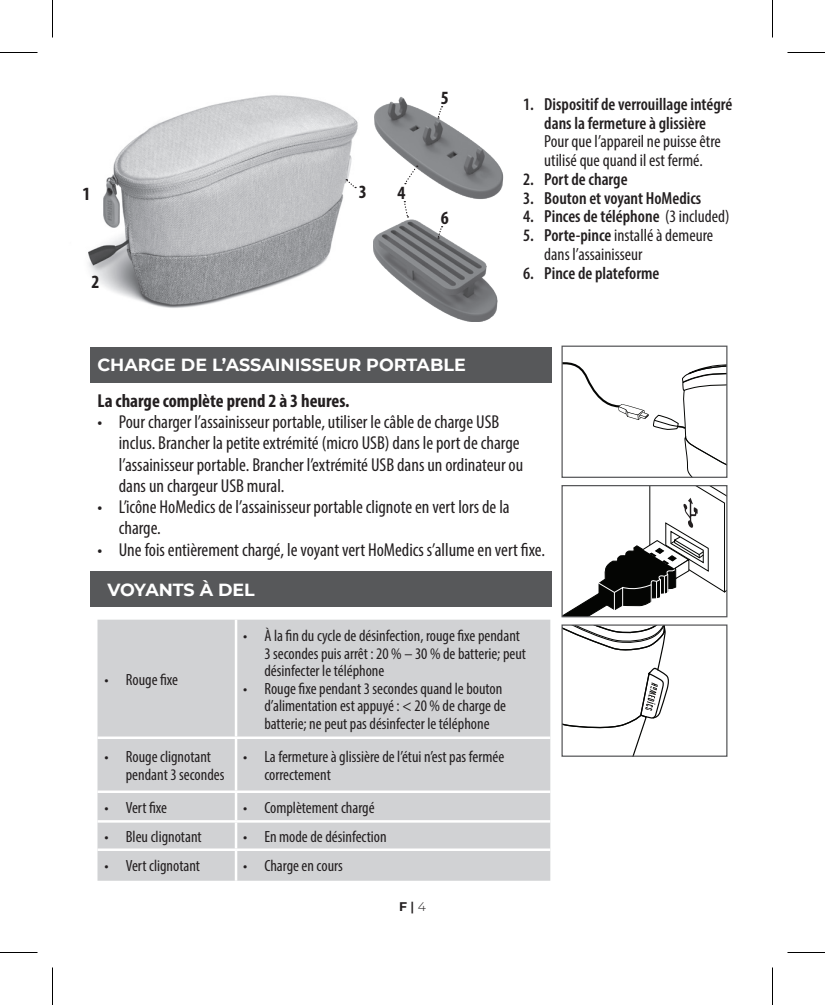
<style>
.page{position:relative;width:825px;height:1005px;background:#fff}
.page>*{position:absolute;margin:0;border:0;box-sizing:border-box;transform-origin:0 0}
.t1{font:condensed 18.75px/21.2px "Myriad Pro";color:#231f20}
.Copy_Bold{font:700 condensed 18.75px "Myriad Pro";color:#231f20}
.t2{font:600 condensed 17.5px/18.8px "Myriad Pro";color:#231f20;text-align:center}
.t3{font:condensed 17.5px/18.8px "Myriad Pro";color:#231f20}
.Section_Header{font:700 17.5px "Montserrat";color:#fff}
.t4{font:condensed 16.25px/17.5px "Myriad Pro";color:#231f20}
.Warnings_-_Header{font:700 12.5px "Montserrat";color:#231f20}
.s1{font-weight:400}
.s2{font-weight:600}
.s3{font-weight:300}
</style>
<div class="page">
<img style="left:88px;top:95px;width:270px;height:213px">
<img style="left:374px;top:97px;width:129px;height:102px">
<img style="left:373px;top:219px;width:124px;height:103px">
<svg style="left:345px;top:179px;width:11px;height:9px"></svg>
<svg style="left:437px;top:106px;width:6px;height:13px"></svg>
<svg style="left:437px;top:226px;width:6px;height:13px"></svg>
<svg style="left:405px;top:166px;width:13px;height:18px"></svg>
<svg style="left:403px;top:201px;width:6px;height:17px"></svg>
<svg style="left:563px;top:362px;width:163px;height:114px"></svg>
<div style="left:561px;top:346px;width:167px;height:132px;border:1px solid #57585a"></div>
<svg style="left:563px;top:487px;width:163px;height:128px"></svg>
<div style="left:561px;top:485px;width:167px;height:132px;border:1px solid #57585a"></div>
<svg style="left:563px;top:626px;width:106px;height:129px"></svg>
<div style="left:561px;top:624px;width:167px;height:133px;border:1px solid #57585a"></div>
<div style="left:90px;top:347px;width:462px;height:36px;background:#57585a"></div>
<div style="left:90px;top:571px;width:462px;height:36px;background:#57585a"></div>
<div style="left:98px;top:620px;width:452px;height:261px;background:#d1d2d4"></div>
<hr style="left:235px;top:620px;width:2px;height:117px;background:#fff">
<hr style="left:98px;top:737px;width:138px;height:2px;background:#fff">
<hr style="left:236px;top:737px;width:314px;height:2px;background:#fff">
<hr style="left:235px;top:739px;width:2px;height:52px;background:#fff">
<hr style="left:98px;top:791px;width:138px;height:2px;background:#fff">
<hr style="left:236px;top:791px;width:314px;height:2px;background:#fff">
<hr style="left:235px;top:793px;width:2px;height:27px;background:#fff">
<hr style="left:98px;top:820px;width:138px;height:3px;background:#fff">
<hr style="left:236px;top:820px;width:314px;height:3px;background:#fff">
<hr style="left:235px;top:823px;width:2px;height:25px;background:#fff">
<hr style="left:98px;top:848px;width:138px;height:3px;background:#fff">
<hr style="left:236px;top:848px;width:314px;height:3px;background:#fff">
<hr style="left:235px;top:851px;width:2px;height:30px;background:#fff">
<hr style="left:0;top:52px;width:38px;height:1px;background:#000">
<hr style="left:788px;top:52px;width:37px;height:1px;background:#000">
<hr style="left:0;top:952px;width:38px;height:1px;background:#000">
<hr style="left:788px;top:952px;width:37px;height:1px;background:#000">
<hr style="left:52px;top:0;width:1px;height:38px;background:#000">
<hr style="left:52px;top:968px;width:1px;height:37px;background:#000">
<hr style="left:772px;top:0;width:1px;height:38px;background:#000">
<hr style="left:772px;top:968px;width:1px;height:37px;background:#000">
<p class="Copy_Bold" style="left:83px;top:183px;width:9px">1</p>
<p class="Copy_Bold" style="left:91px;top:270px;width:9px">2</p>
<p class="Copy_Bold" style="left:359px;top:180px;width:9px">3</p>
<p class="Copy_Bold" style="left:398px;top:181px;width:9px">4</p>
<p class="Copy_Bold" style="left:441px;top:86px;width:9px">5</p>
<p class="Copy_Bold" style="left:441px;top:206px;width:9px">6</p>
<p class="t2" style="left:523px;top:94px;width:211px">1. Dispositif de verrouillage intégré dans la fermeture à glissière<br><span class="s1">Pour que l’appareil ne puisse être utilisé que quand il est fermé.</span></p>
<p class="t2" style="left:523px;top:169px;width:106px">2. Port de charge</p>
<p class="t2" style="left:523px;top:188px;width:180px">3. Bouton et voyant HoMedics</p>
<p class="t2" style="left:523px;top:207px;width:208px">4. Pinces de téléphone <span class="s1">(3 included)</span></p>
<p class="t3" style="left:544px;top:226px;width:170px;text-indent:-21px"><span class="s2">5. Porte-pince</span> installé à demeure dans l’assainisseur</p>
<p class="t2" style="left:523px;top:263px;width:138px">6. Pince de plateforme</p>
<p class="Section_Header" style="left:98px;top:352px;width:370px">CHARGE DE L’ASSAINISSEUR PORTABLE</p>
<p class="Copy_Bold" style="left:98px;top:389px;width:254px">La charge complète prend 2 à 3 heures.</p>
<p class="t1" style="left:119px;top:411px;width:406px;text-indent:-21px">• Pour charger l’assainisseur portable, utiliser le câble de charge USB inclus. Brancher la petite extrémité (micro USB) dans le port de charge l’assainisseur portable. Brancher l’extrémité USB dans un ordinateur ou dans un chargeur USB mural.</p>
<p class="t1" style="left:119px;top:496px;width:393px;text-indent:-21px">• L’icône HoMedics de l’assainisseur portable clignote en vert lors de la charge.</p>
<p class="t1" style="left:98px;top:538px;width:449px">• Une fois entièrement chargé, le voyant vert HoMedics s’allume en vert fixe.</p>
<p class="Section_Header" style="left:107px;top:577px;width:149px">VOYANTS À DEL</p>
<p class="t4" style="left:105px;top:671px;width:75px">• Rouge fixe</p>
<p class="t4" style="left:264px;top:627px;width:263px;text-indent:-21px">• À la fin du cycle de désinfection, rouge fixe pendant<br>3 secondes puis arrêt : 20 % – 30 % de batterie; peut désinfecter le téléphone</p>
<p class="t4" style="left:264px;top:679px;width:243px;text-indent:-21px">• Rouge fixe pendant 3 secondes quand le bouton d’alimentation est appuyé : &lt; 20 % de charge de batterie; ne peut pas désinfecter le téléphone</p>
<p class="t4" style="left:126px;top:748px;width:100px;text-indent:-21px">• Rouge clignotant pendant 3 secondes</p>
<p class="t4" style="left:264px;top:748px;width:241px;text-indent:-21px">• La fermeture à glissière de l’étui n’est pas fermée correctement</p>
<p class="t4" style="left:105px;top:798px;width:64px">• Vert fixe</p>
<p class="t4" style="left:243px;top:798px;width:133px">• Complètement chargé</p>
<p class="t4" style="left:105px;top:827px;width:99px">• Bleu clignotant</p>
<p class="t4" style="left:243px;top:827px;width:145px">• En mode de désinfection</p>
<p class="t4" style="left:105px;top:857px;width:97px">• Vert clignotant</p>
<p class="t4" style="left:243px;top:857px;width:101px">• Charge en cours</p>
<p class="Warnings_-_Header" style="left:399px;top:897px;width:28px">F <span class="s2">|</span> <span class="s3">4</span></p>
</div>
